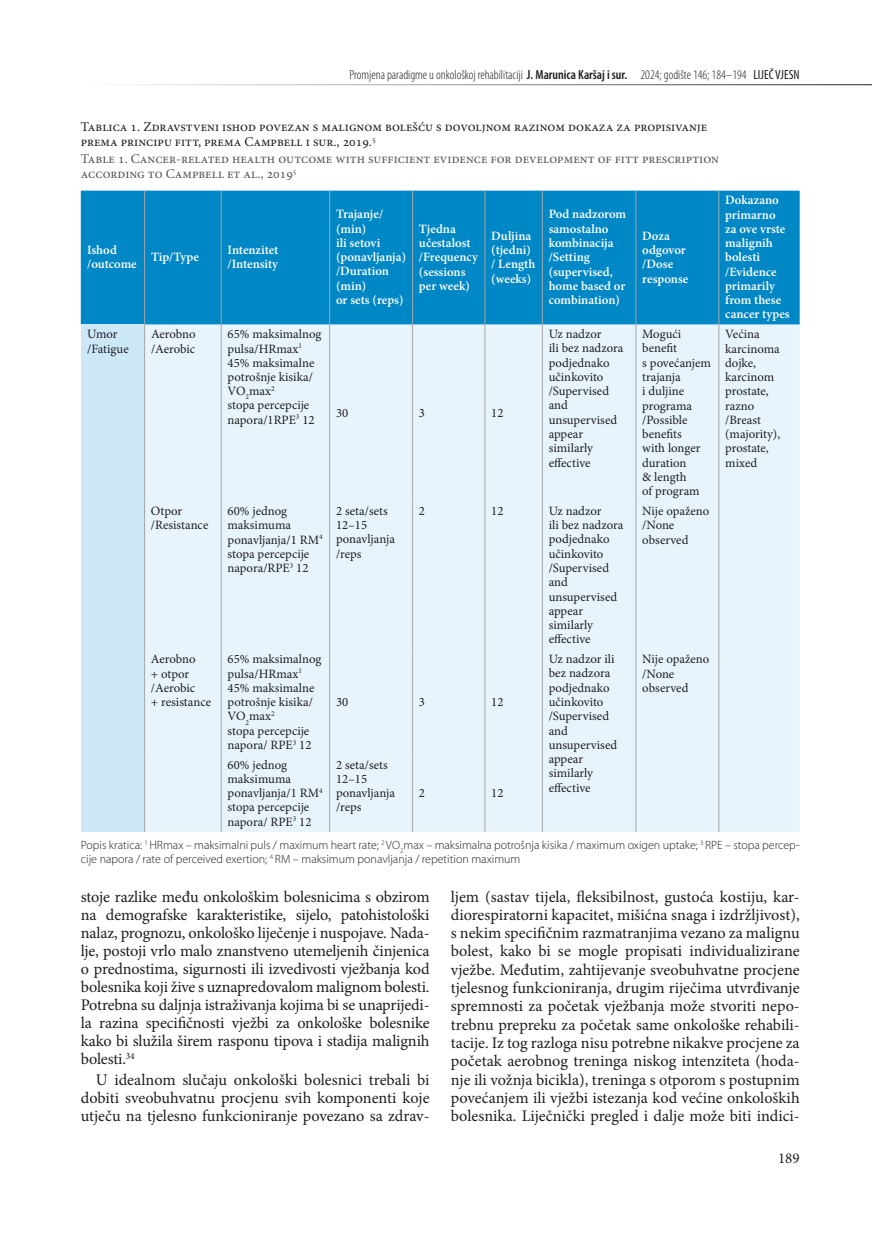
<style>
.page{position:relative;width:872px;height:1234px;background:#fff}
.page>*{position:absolute;margin:0;border:0;box-sizing:border-box;transform-origin:0 0}
.t1{font:16.2px/18.3px "Minion Pro";letter-spacing:-.01em;color:#1f1e1f;text-align:justify}
.t2{font:15px "Minion Pro";color:#1f1e1f}
.t3{font:13.5px/15px "Minion Pro";color:#1f1e1f}
.t4{font:13.5px/15px "Minion Pro";color:#565557}
.t5{font:300 condensed 13.2px "Myriad Pro";color:#1f1e1f}
.t6{font:12.75px/14.2px "Minion Pro";color:#1f1e1f}
.t7{font:600 12.75px/14.2px "Minion Pro";color:#fff}
.t8{font:300 12px/14.2px "Myriad Pro";color:#1f1e1f}
.s1{font-weight:600}
.s2{font-weight:400}
</style>
<div class="page">
<hr style="left:81px;top:84px;width:791px;height:1px;background:#1f1e1f">
<div style="left:81px;top:190px;width:718px;height:134px;background:#0087c5"></div>
<div style="left:81px;top:324px;width:64px;height:507px;background:#cce8f7"></div>
<div style="left:145px;top:324px;width:654px;height:507px;background:#e8f4fc"></div>
<hr style="left:144px;top:190px;width:1px;height:134px;background:#a4a5a8">
<hr style="left:221px;top:190px;width:1px;height:134px;background:#a4a5a8">
<hr style="left:329px;top:190px;width:1px;height:134px;background:#a4a5a8">
<hr style="left:412px;top:190px;width:1px;height:134px;background:#a4a5a8">
<hr style="left:221px;top:324px;width:1px;height:177px;background:#a4a5a8">
<hr style="left:329px;top:324px;width:1px;height:177px;background:#a4a5a8">
<hr style="left:412px;top:324px;width:1px;height:177px;background:#a4a5a8">
<hr style="left:221px;top:501px;width:1px;height:148px;background:#a4a5a8">
<hr style="left:329px;top:501px;width:1px;height:148px;background:#a4a5a8">
<hr style="left:412px;top:501px;width:1px;height:148px;background:#a4a5a8">
<hr style="left:329px;top:649px;width:1px;height:106px;background:#a4a5a8">
<hr style="left:412px;top:649px;width:1px;height:106px;background:#a4a5a8">
<hr style="left:329px;top:755px;width:1px;height:76px;background:#a4a5a8">
<hr style="left:412px;top:755px;width:1px;height:76px;background:#a4a5a8">
<hr style="left:484px;top:190px;width:1px;height:134px;background:#a4a5a8">
<hr style="left:542px;top:190px;width:1px;height:134px;background:#a4a5a8">
<hr style="left:635px;top:190px;width:1px;height:134px;background:#a4a5a8">
<hr style="left:718px;top:190px;width:1px;height:134px;background:#a4a5a8">
<hr style="left:484px;top:324px;width:1px;height:177px;background:#a4a5a8">
<hr style="left:542px;top:324px;width:1px;height:177px;background:#a4a5a8">
<hr style="left:635px;top:324px;width:1px;height:177px;background:#a4a5a8">
<hr style="left:484px;top:501px;width:1px;height:148px;background:#a4a5a8">
<hr style="left:542px;top:501px;width:1px;height:148px;background:#a4a5a8">
<hr style="left:635px;top:501px;width:1px;height:148px;background:#a4a5a8">
<hr style="left:484px;top:649px;width:1px;height:106px;background:#a4a5a8">
<hr style="left:484px;top:755px;width:1px;height:76px;background:#a4a5a8">
<hr style="left:144px;top:324px;width:1px;height:177px;background:#a4a5a8">
<hr style="left:144px;top:501px;width:1px;height:148px;background:#a4a5a8">
<hr style="left:144px;top:649px;width:1px;height:106px;background:#a4a5a8">
<hr style="left:221px;top:649px;width:1px;height:106px;background:#a4a5a8">
<hr style="left:144px;top:755px;width:1px;height:76px;background:#a4a5a8">
<hr style="left:221px;top:755px;width:1px;height:76px;background:#a4a5a8">
<hr style="left:542px;top:649px;width:1px;height:106px;background:#a4a5a8">
<hr style="left:542px;top:755px;width:1px;height:76px;background:#a4a5a8">
<hr style="left:635px;top:649px;width:1px;height:106px;background:#a4a5a8">
<hr style="left:635px;top:755px;width:1px;height:76px;background:#a4a5a8">
<hr style="left:718px;top:324px;width:1px;height:177px;background:#a4a5a8">
<hr style="left:718px;top:501px;width:1px;height:148px;background:#a4a5a8">
<hr style="left:718px;top:649px;width:1px;height:106px;background:#a4a5a8">
<hr style="left:718px;top:755px;width:1px;height:76px;background:#a4a5a8">
<p class="t5" style="left:349px;top:67px;width:451px">Promjena paradigme u onkološkoj rehabilitaciji <span class="s1">J. Marunica Karšaj i sur.</span> 2024; godište 146; 184–194 <span class="s2">LIJEČ VJESN</span></p>
<p class="t3" style="left:81px;top:119px;width:628px">Tablica 1. Zdravstveni ishod povezan s malignom bolešću s dovoljnom razinom dokaza za propisivanje prema principu fitt, prema Campbell i sur., 2019.<sup>5</sup></p>
<p class="t4" style="left:81px;top:151px;width:639px">Table 1. Cancer-related health outcome with sufficient evidence for development of fitt prescription according to Campbell et al., 2019<sup>5</sup></p>
<p class="t7" style="left:87px;top:243px;width:51px">Ishod /outcome</p>
<p class="t7" style="left:151px;top:250px;width:50px">Tip/Type</p>
<p class="t7" style="left:227px;top:243px;width:52px">Intenzitet /Intensity</p>
<p class="t6" style="left:87px;top:327px;width:43px">Umor /Fatigue</p>
<p class="t6" style="left:151px;top:327px;width:46px">Aerobno /Aerobic</p>
<p class="t6" style="left:227px;top:327px;width:95px">65% maksimalnog pulsa/HRmax<sup>1<br></sup>45% maksimalne potrošnje kisika/<br>VO<sub>2</sub>max<sup>2<br></sup>stopa percepcije napora/1RPE<sup>3</sup> 12</p>
<p class="t7" style="left:336px;top:207px;width:72px">Trajanje/ (min)<br>ili setovi (ponavljanja) /Duration (min)<br>or sets (reps)</p>
<p class="t7" style="left:419px;top:221px;width:61px">Tjedna učestalost /Frequency (sessions per week)</p>
<p class="t7" style="left:491px;top:228px;width:45px">Duljina (tjedni) / Length (weeks)</p>
<p class="t6" style="left:336px;top:405px;width:14px">30</p>
<p class="t6" style="left:419px;top:405px;width:8px">3</p>
<p class="t6" style="left:491px;top:405px;width:14px">12</p>
<p class="t7" style="left:548px;top:207px;width:79px">Pod nadzorom samostalno kombinacija /Setting (supervised, home based or combination)</p>
<p class="t7" style="left:642px;top:228px;width:48px">Doza odgovor /Dose response</p>
<p class="t7" style="left:725px;top:193px;width:66px">Dokazano primarno za ove vrste malignih bolesti /Evidence primarily from these cancer types</p>
<p class="t6" style="left:548px;top:327px;width:76px">Uz nadzor<br>ili bez nadzora podjednako učinkovito /Supervised and unsupervised appear similarly effective</p>
<p class="t6" style="left:642px;top:327px;width:70px">Mogući benefit<br>s povećanjem trajanja<br>i duljine programa /Possible benefits<br>with longer duration<br>&amp; length<br>of program</p>
<p class="t6" style="left:725px;top:327px;width:57px">Većina karcinoma dojke, karcinom prostate, razno /Breast (majority), prostate, mixed</p>
<p class="t6" style="left:151px;top:504px;width:59px">Otpor /Resistance</p>
<p class="t6" style="left:227px;top:504px;width:97px">60% jednog maksimuma ponavljanja/1 RM<sup>4 </sup>stopa percepcije napora/RPE<sup>3</sup> 12</p>
<p class="t6" style="left:336px;top:503px;width:60px">2 seta/sets<br>12–15 ponavljanja /reps</p>
<p class="t6" style="left:419px;top:503px;width:8px">2</p>
<p class="t6" style="left:491px;top:503px;width:14px">12</p>
<p class="t6" style="left:548px;top:503px;width:76px">Uz nadzor<br>ili bez nadzora podjednako učinkovito /Supervised and unsupervised appear similarly effective</p>
<p class="t6" style="left:642px;top:503px;width:69px">Nije opaženo /None observed</p>
<p class="t6" style="left:151px;top:652px;width:62px">Aerobno<br>+ otpor /Aerobic<br>+ resistance</p>
<p class="t6" style="left:227px;top:652px;width:95px">65% maksimalnog pulsa/HRmax<sup>1<br></sup>45% maksimalne potrošnje kisika/<br>VO<sub>2</sub>max<sup>2<br></sup>stopa percepcije napora/ RPE<sup>3</sup> 12</p>
<p class="t6" style="left:548px;top:652px;width:70px">Uz nadzor ili bez nadzora podjednako učinkovito /Supervised and unsupervised appear similarly effective</p>
<p class="t6" style="left:642px;top:652px;width:69px">Nije opaženo /None observed</p>
<p class="t6" style="left:336px;top:694px;width:14px">30</p>
<p class="t6" style="left:419px;top:694px;width:8px">3</p>
<p class="t6" style="left:491px;top:694px;width:14px">12</p>
<p class="t6" style="left:227px;top:757px;width:97px">60% jednog maksimuma ponavljanja/1 RM<sup>4 </sup>stopa percepcije napora/ RPE<sup>3</sup> 12</p>
<p class="t6" style="left:336px;top:757px;width:60px">2 seta/sets<br>12–15 ponavljanja /reps</p>
<p class="t6" style="left:419px;top:785px;width:8px">2</p>
<p class="t6" style="left:491px;top:785px;width:14px">12</p>
<p class="t8" style="left:81px;top:837px;width:720px">Popis kratica: <sup>1</sup> HRmax – maksimalni puls / maximum heart rate; <sup>2</sup> VO<sub>2</sub>max – maksimalna potrošnja kisika / maximum oxigen uptake; <sup>3</sup> RPE – stopa percep&shy;cije napora / rate of perceived exertion; <sup>4</sup> RM – maksimum ponavljanja / repetition maximum</p>
<p class="t1" style="left:81px;top:887px;width:350px">stoje razlike među onkološkim bolesnicima s obzirom na demografske karakteristike, sijelo, patohistološki nalaz, prognozu, onkološko liječenje i nuspojave. Nada&shy;lje, postoji vrlo malo znanstveno utemeljenih činjenica o prednostima, sigurnosti ili izvedivosti vježbanja kod bolesnika koji žive s uznapredovalom malignom bolesti.<br>Potrebna su daljnja istraživanja kojima bi se unaprijedi&shy;la razina specifičnosti vježbi za onkološke bolesnike kako bi služila širem rasponu tipova i stadija malignih bolesti.<sup>34</sup></p>
<p class="t1" style="left:81px;top:1070px;width:350px;text-indent:15px">U idealnom slučaju onkološki bolesnici trebali bi dobiti sveobuhvatnu procjenu svih komponenti koje utječu na tjelesno funkcioniranje povezano sa zdrav-</p>
<p class="t1" style="left:451px;top:887px;width:350px">ljem (sastav tijela, fleksibilnost, gustoća kostiju, kar&shy;diorespiratorni kapacitet, mišićna snaga i izdržljivost), s nekim specifičnim razmatranjima vezano za malignu bolest, kako bi se mogle propisati individualizirane vježbe. Međutim, zahtijevanje sveobuhvatne procjene tjelesnog funkcioniranja, drugim riječima utvrđivanje spremnosti za početak vježbanja može stvoriti nepo&shy;trebnu prepreku za početak same onkološke rehabili&shy;tacije. Iz tog razloga nisu potrebne nikakve procjene za početak aerobnog treninga niskog intenziteta (hoda&shy;nje ili vožnja bicikla), treninga s otporom s postupnim povećanjem ili vježbi istezanja kod većine onkoloških bolesnika. Liječnički pregled i dalje može biti indici-</p>
<p class="t2" style="left:778px;top:1147px;width:23px">189</p>
</div>
